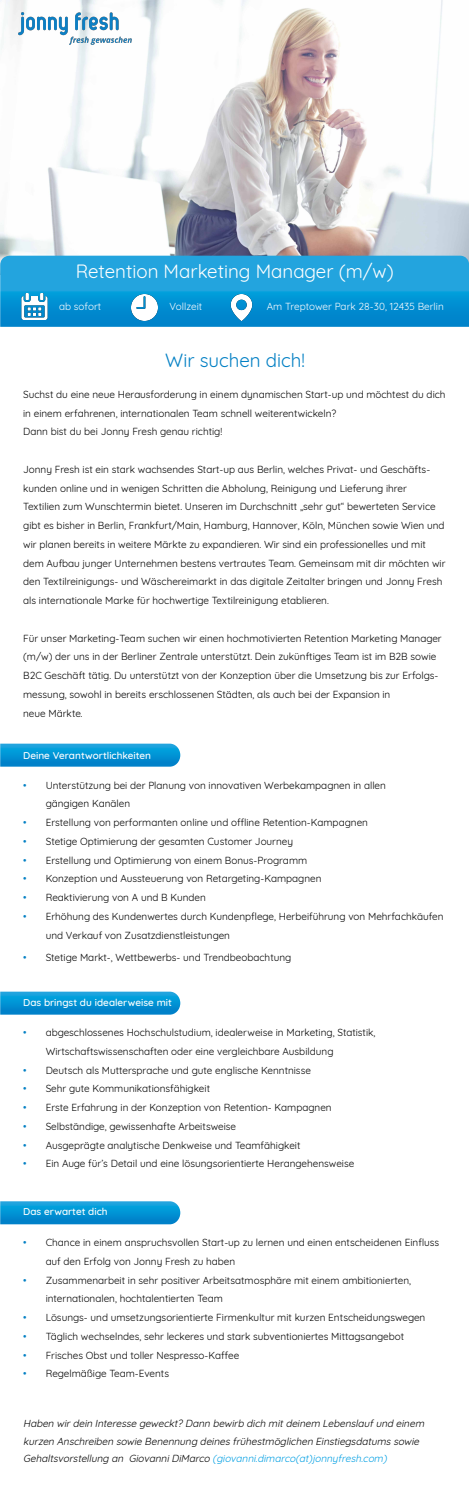
<style>
.page{position:relative;width:469px;height:1500px;background:#fff}
.page>*{position:absolute;margin:0;border:0;box-sizing:border-box;transform-origin:0 0}
.t1{font:18.75px "Quicksand";color:#fff}
.t2{font:18.75px "Quicksand";color:#0380c4}
.t3{font:10px/18.8px "Quicksand";color:#000}
.t4{font:italic 10px/17.5px "Quicksand";color:#000}
.t5{font:500 10px "Quicksand";color:#fff}
.t6{font:10px "Quicksand";color:#fff}
.s1{color:#0380c4}
.s2{color:#009fe3}
</style>
<div class="page">
<img style="left:0;top:0;width:469px;height:256px">
<svg style="left:0;top:256px;width:469px;height:71px;background:#1499d7"></svg>
<img style="left:21px;top:293px;width:26px;height:27px">
<img style="left:131px;top:295px;width:27px;height:26px">
<img style="left:229px;top:295px;width:26px;height:26px">
<svg style="left:0;top:1201px;width:180px;height:23px;background:#0c95d5"></svg>
<svg style="left:0;top:992px;width:180px;height:23px;background:#0b95d5"></svg>
<svg style="left:0;top:744px;width:180px;height:23px;background:#0b95d5"></svg>
<img style="left:19px;top:12px;width:112px;height:32px">
<h1 class="t1" style="left:76px;top:257px;width:319px">Retention Marketing Manager (m/w)</h1>
<p class="t6" style="left:59px;top:299px;width:44px">ab sofort</p>
<p class="t6" style="left:169px;top:299px;width:34px">Vollzeit</p>
<p class="t6" style="left:267px;top:299px;width:178px">Am Treptower Park 28-30, 12435 Berlin</p>
<h1 class="t2" style="left:165px;top:346px;width:141px">Wir suchen dich!</h1>
<p class="t3" style="left:23px;top:384px;width:424px">Suchst du eine neue Herausforderung in einem dynamischen Start-up und möchtest du dich in einem erfahrenen, internationalen Team schnell weiterentwickeln?<br>Dann bist du bei Jonny Fresh genau richtig!</p>
<p class="t3" style="left:23px;top:459px;width:424px">Jonny Fresh ist ein stark wachsendes Start-up aus Berlin, welches Privat- und Geschäfts&shy;kunden online und in wenigen Schritten die Abholung, Reinigung und Lieferung ihrer Textilien zum Wunschtermin bietet. Unseren im Durchschnitt „sehr gut“ bewerteten Service gibt es bisher in Berlin, Frankfurt/Main, Hamburg, Hannover, Köln, München sowie Wien und wir planen bereits in weitere Märkte zu expandieren. Wir sind ein professionelles und mit dem Aufbau junger Unternehmen bestens vertrautes Team. Gemeinsam mit dir möchten wir den Textilreinigungs- und Wäschereimarkt in das digitale Zeitalter bringen und Jonny Fresh als internationale Marke für hochwertige Textilreinigung etablieren.</p>
<p class="t3" style="left:23px;top:628px;width:420px">Für unser Marketing-Team suchen wir einen hochmotivierten Retention Marketing Manager (m/w) der uns in der Berliner Zentrale unterstützt. Dein zukünftiges Team ist im B2B sowie B2C Geschäft tätig. Du unterstützt von der Konzeption über die Umsetzung bis zur Erfolgs&shy;messung, sowohl in bereits erschlossenen Städten, als auch bei der Expansion in<br>neue Märkte.</p>
<p class="t5" style="left:23px;top:747px;width:129px">Deine Verantwortlichkeiten</p>
<p class="t3" style="left:46px;top:775px;width:342px;text-indent:-23px"><span class="s1">•</span> Unterstützung bei der Planung von innovativen Werbekampagnen in allen gängigen Kanälen</p>
<p class="t3" style="left:23px;top:812px;width:346px"><span class="s1">•</span> Erstellung von performanten online und offline Retention-Kampagnen</p>
<p class="t3" style="left:23px;top:831px;width:271px"><span class="s1">•</span> Stetige Optimierung der gesamten Customer Journey</p>
<p class="t3" style="left:23px;top:850px;width:285px"><span class="s1">•</span> Erstellung und Optimierung von einem Bonus-Programm</p>
<p class="t3" style="left:23px;top:869px;width:300px"><span class="s1">•</span> Konzeption und Aussteuerung von Retargeting-Kampagnen</p>
<p class="t3" style="left:23px;top:887px;width:184px"><span class="s1">•</span> Reaktivierung von A und B Kunden</p>
<p class="t3" style="left:46px;top:906px;width:399px;text-indent:-23px"><span class="s1">•</span> Erhöhung des Kundenwertes durch Kundenpflege, Herbeiführung von Mehrfachkäufen und Verkauf von Zusatzdienstleistungen</p>
<p class="t3" style="left:23px;top:947px;width:270px"><span class="s1">•</span> Stetige Markt-, Wettbewerbs- und Trendbeobachtung</p>
<p class="t5" style="left:23px;top:995px;width:150px">Das bringst du idealerweise mit</p>
<p class="t3" style="left:46px;top:1022px;width:331px;text-indent:-23px"><span class="s1">•</span> abgeschlossenes Hochschulstudium, idealerweise in Marketing, Statistik,<br>Wirtschaftswissenschaften oder eine vergleichbare Ausbildung</p>
<p class="t3" style="left:23px;top:1060px;width:289px"><span class="s1">•</span> Deutsch als Muttersprache und gute englische Kenntnisse</p>
<p class="t3" style="left:23px;top:1079px;width:188px"><span class="s1">•</span> Sehr gute Kommunikationsfähigkeit</p>
<p class="t3" style="left:23px;top:1097px;width:310px"><span class="s1">•</span> Erste Erfahrung in der Konzeption von Retention- Kampagnen</p>
<p class="t3" style="left:23px;top:1116px;width:214px"><span class="s1">•</span> Selbständige, gewissenhafte Arbeitsweise</p>
<p class="t3" style="left:23px;top:1135px;width:279px"><span class="s1">•</span> Ausgeprägte analytische Denkweise und Teamfähigkeit</p>
<p class="t3" style="left:23px;top:1154px;width:332px"><span class="s1">•</span> Ein Auge für’s Detail und eine lösungsorientierte Herangehensweise</p>
<p class="t5" style="left:23px;top:1204px;width:86px">Das erwartet dich</p>
<p class="t3" style="left:46px;top:1232px;width:395px;text-indent:-23px"><span class="s1">•</span> Chance in einem anspruchsvollen Start-up zu lernen und einen entscheidenen Einfluss auf den Erfolg von Jonny Fresh zu haben</p>
<p class="t3" style="left:46px;top:1270px;width:367px;text-indent:-23px"><span class="s1">•</span> Zusammenarbeit in sehr positiver Arbeitsatmosphäre mit einem ambitionierten, internationalen, hochtalentierten Team</p>
<p class="t3" style="left:23px;top:1307px;width:404px"><span class="s1">•</span> Lösungs- und umsetzungsorientierte Firmenkultur mit kurzen Entscheidungswegen</p>
<p class="t3" style="left:23px;top:1326px;width:382px"><span class="s1">•</span> Täglich wechselndes, sehr leckeres und stark subventioniertes Mittagsangebot</p>
<p class="t3" style="left:23px;top:1345px;width:218px"><span class="s1">•</span> Frisches Obst und toller Nespresso-Kaffee</p>
<p class="t3" style="left:23px;top:1364px;width:148px"><span class="s1">•</span> Regelmäßige Team-Events</p>
<p class="t4" style="left:23px;top:1414px;width:405px">Haben wirdein Interesse geweckt?Dann bewirb dich mitdeinem Lebenslaufund einem kurzen Anschreiben sowie Benennung deinesfrühestmöglichen Einstiegsdatumssowie<br>Gehaltsvorstellung an GiovanniDiMarco <span class="s2">(giovanni.dimarco(at)jonnyfresh.com)</span></p>
</div>
